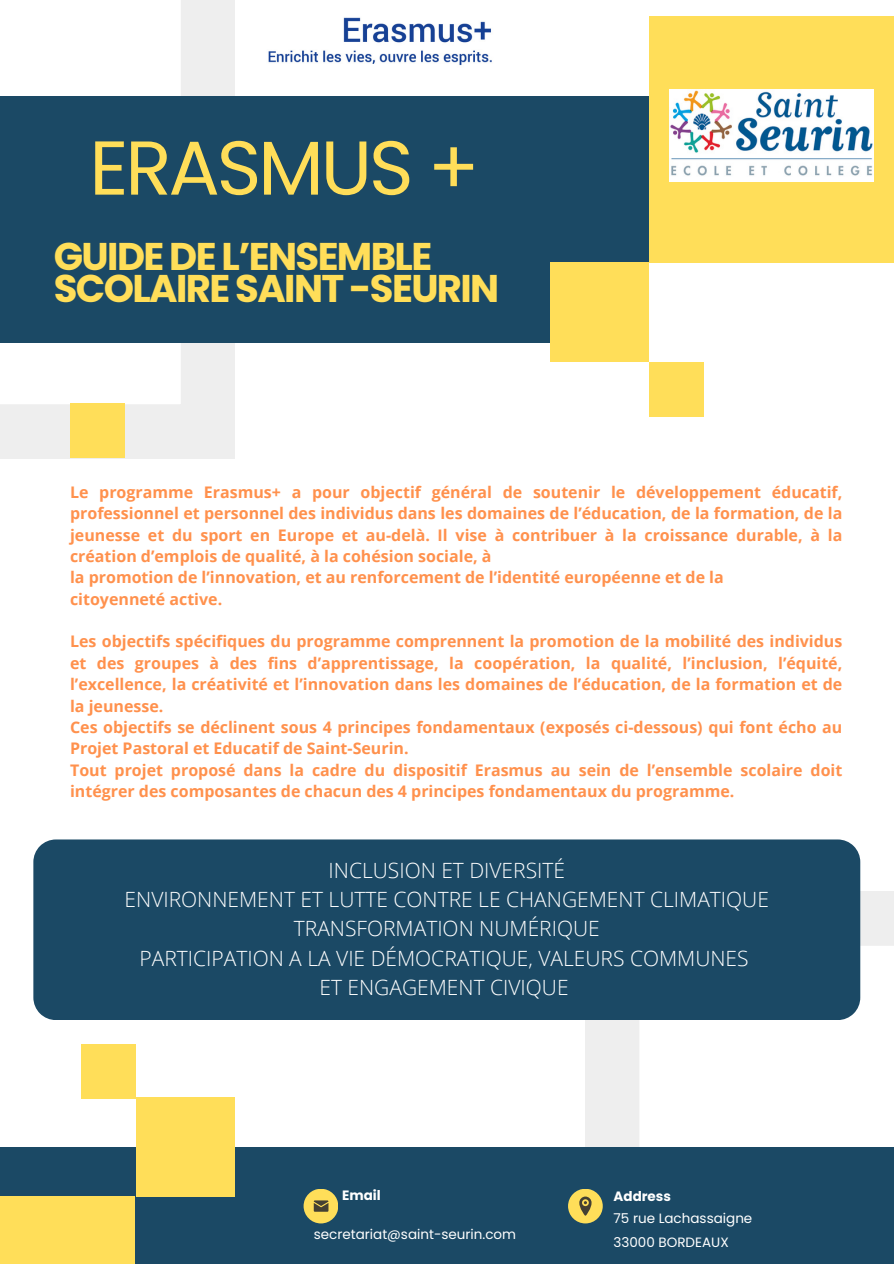
<style>
.page{position:relative;width:894px;height:1264px;background:#fff}
.page>*{position:absolute;margin:0;border:0;box-sizing:border-box;transform-origin:0 0}
.t1{font:76.2px "Poppins";letter-spacing:-.04em;color:#ffde59}
.t2{font:700 38.55px/31.5px "Poppins";letter-spacing:-.04em;color:#ffde59}
.t3{font:300 21px/29.2px "Open Sans";color:#fff;text-align:center}
.t4{font:700 15.9px/21.3px "Open Sans";color:#ff914d}
.t5{font:13.5px "Poppins";color:#fff}
.t6{font:700 13.5px "Poppins";color:#fff}
</style>
<div class="page">
<svg style="left:0;top:0;width:234px;height:458px"></svg>
<svg style="left:585px;top:891px;width:308px;height:255px"></svg>
<div style="left:0;top:96px;width:648px;height:247px;background:#1b4965"></div>
<div style="left:648px;top:16px;width:245px;height:246px;background:#ffde59"></div>
<div style="left:648px;top:362px;width:55px;height:55px;background:#ffde59"></div>
<div style="left:70px;top:403px;width:55px;height:55px;background:#ffde59"></div>
<div style="left:33px;top:839px;width:827px;height:181px;background:#1b4965"></div>
<div style="left:81px;top:1044px;width:54px;height:55px;background:#ffde59"></div>
<div style="left:0;top:1146px;width:893px;height:117px;background:#1b4965"></div>
<div style="left:136px;top:1096px;width:99px;height:100px;background:#ffde59"></div>
<div style="left:0;top:1196px;width:135px;height:67px;background:#ffde59"></div>
<div style="left:303px;top:1188px;width:35px;height:35px;background:#ffde59;border-radius:50%"></div>
<div style="left:568px;top:1188px;width:34px;height:35px;background:#ffde59;border-radius:50%"></div>
<svg style="left:314px;top:1200px;width:14px;height:11px"></svg>
<svg style="left:579px;top:1196px;width:12px;height:19px"></svg>
<div style="left:549px;top:262px;width:99px;height:100px;background:#ffde59"></div>
<img style="left:669px;top:89px;width:204px;height:93px">
<img style="left:268px;top:17px;width:224px;height:49px">
<h4 class="t1" style="left:89px;top:115px;width:391px">ERASMUS +</h4>
<h3 class="t2" style="left:54px;top:241px;width:447px">GUIDE DE L’ENSEMBLE<br>SCOLAIRE SAINT -SEURIN</h3>
<h1 class="t4" style="left:70px;top:481px;width:773px">Le programme Erasmus+ a pour objectif général de soutenir le développement éducatif, professionnel et personnel des individus dans les domaines de l’éducation, de la formation, de la jeunesse et du sport en Europe et au-delà. Il vise à contribuer à la croissance durable, à la création d’emplois de qualité, à la cohésion sociale, à<br>la promotion de l’innovation, et au renforcement de l’identité européenne et de la<br>citoyenneté active.</h1>
<h2 class="t4" style="left:70px;top:630px;width:773px">Les objectifs spécifiques du programme comprennent la promotion de la mobilité des individus et des groupes à des fins d’apprentissage, la coopération, la qualité, l’inclusion, l’équité, l’excellence, la créativité et l’innovation dans les domaines de l’éducation, de la formation et de la jeunesse.<br>Ces objectifs se déclinent sous 4 principes fondamentaux (exposés ci-dessous) qui font écho au Projet Pastoral et Educatif de Saint-Seurin.<br>Tout projet proposé dans la cadre du dispositif Erasmus au sein de l’ensemble scolaire doit intégrer des composantes de chacun des 4 principes fondamentaux du programme.</h2>
<p class="t3" style="left:124px;top:855px;width:645px">INCLUSION ET DIVERSITÉ<br>ENVIRONNEMENT ET LUTTE CONTRE LE CHANGEMENT CLIMATIQUE TRANSFORMATION NUMÉRIQUE<br>PARTICIPATION A LA VIE DÉMOCRATIQUE, VALEURS COMMUNES<br>ET ENGAGEMENT CIVIQUE</p>
<h5 class="t6" style="left:342px;top:1185px;width:40px">Email</h5>
<p class="t5" style="left:313px;top:1224px;width:204px">secretariat@saint-seurin.com</p>
<h5 class="t6" style="left:613px;top:1187px;width:59px">Address</h5>
<p class="t5" style="left:613px;top:1209px;width:140px">75 rue Lachassaigne</p>
<p class="t5" style="left:613px;top:1232px;width:117px">33000 BORDEAUX</p>
</div>
